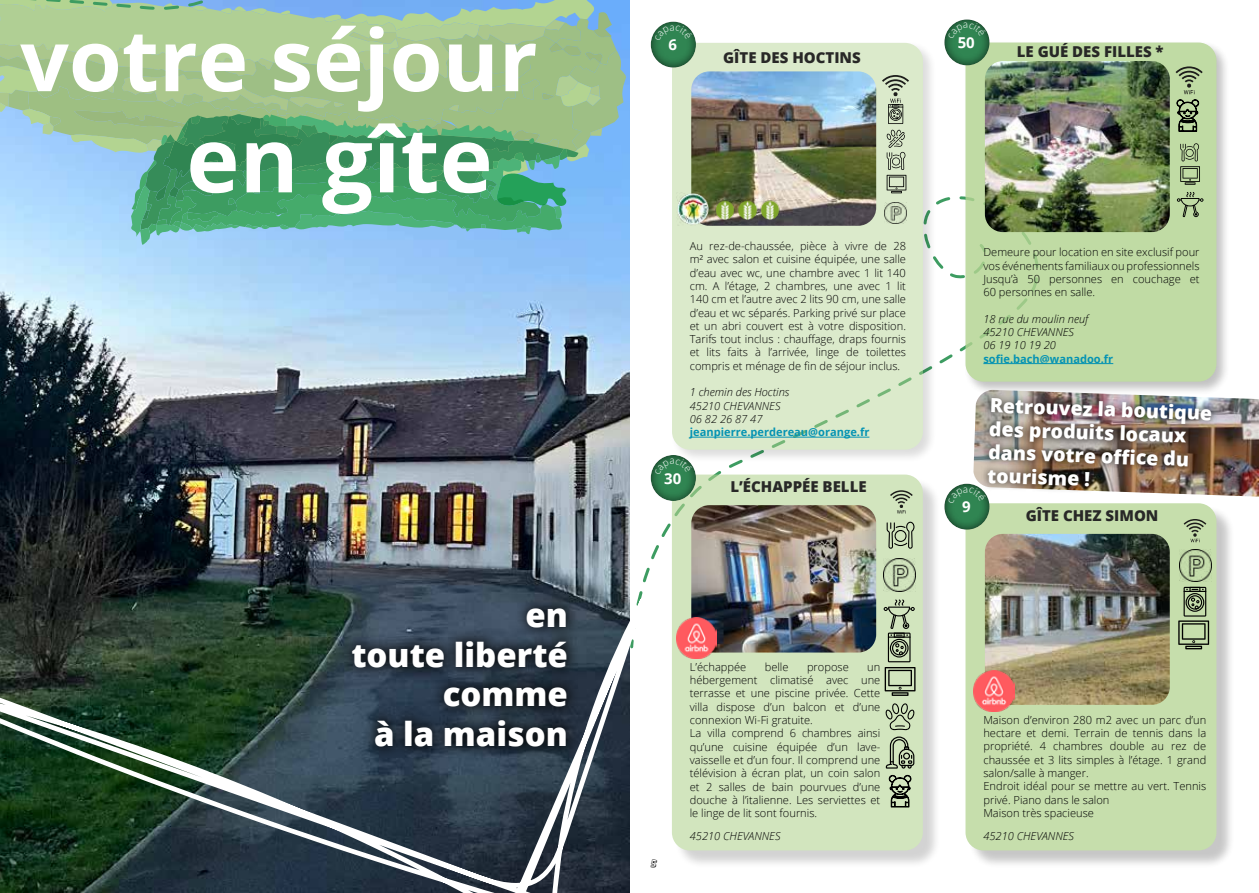
<style>
.page{position:relative;width:1259px;height:893px;background:#fff}
.page>*{position:absolute;margin:0;border:0;box-sizing:border-box;transform-origin:0 0}
.t1{font:700 90px "Open Sans";color:#fff}
.t2{font:700 85.5px "Open Sans";color:#fff}
.t3{font:800 33px/39.6px "Open Sans";color:#fff;text-align:right}
.t4{font:800 19.5px/23.4px "Open Sans";color:#fff}
.t5{font:800 15px "Open Sans";color:#282827}
.t6{font:700 15px "Open Sans";color:#fff}
.t7{font:300 11.1px/13.4px "Open Sans";color:#000;text-align:justify}
.t8{font:italic 300 11.1px/13.4px "Open Sans";color:#000}
.t9{font:700 11.1px "Open Sans";color:#0493b3}
.t10{font:11.1px "Action Jackson";color:#000}
</style>
<div class="page">
<svg style="left:629px;top:195px;width:334px;height:394px"></svg>
<div style="left:963px;top:40px;width:267px;height:356px;background:#000;opacity:.3"></div>
<div style="left:965px;top:43px;width:251px;height:339px;background:#c0dba4;border-radius:18px"></div>
<img style="left:0;top:0;width:629px;height:589px">
<img style="left:985px;top:61px;width:184px;height:171px">
<hr style="left:983px;top:363px;width:130px;height:1px;background:#0493b3">
<svg style="left:1180px;top:143px;width:20px;height:42px"></svg>
<svg style="left:0;top:589px;width:634px;height:304px;background:#364946"></svg>
<svg style="left:0;top:0;width:626px;height:245px;background:#84ba9a"></svg>
<div style="left:670px;top:41px;width:267px;height:423px;background:#000;opacity:.3"></div>
<div style="left:672px;top:43px;width:251px;height:407px;background:#dbeacb;border-radius:18px"></div>
<img style="left:691px;top:71px;width:185px;height:155px">
<hr style="left:690px;top:437px;width:179px;height:1px;background:#0493b3">
<img style="left:676px;top:193px;width:33px;height:33px">
<img style="left:708px;top:198px;width:22px;height:25px">
<img style="left:730px;top:198px;width:22px;height:25px">
<img style="left:752px;top:198px;width:32px;height:25px">
<svg style="left:886px;top:130px;width:20px;height:63px"></svg>
<img style="left:884px;top:202px;width:22px;height:22px">
<svg style="left:882px;top:75px;width:27px;height:49px"></svg>
<div style="left:648px;top:20px;width:48px;height:48px;background:#000;opacity:.75"></div>
<div style="left:942px;top:18px;width:48px;height:48px;background:#000;opacity:.75"></div>
<svg style="left:1175px;top:66px;width:27px;height:66px"></svg>
<svg style="left:1176px;top:192px;width:27px;height:25px"></svg>
<div style="left:674px;top:477px;width:267px;height:392px;background:#000;opacity:.3"></div>
<div style="left:672px;top:475px;width:251px;height:375px;background:#d2e5be;border-radius:18px"></div>
<img style="left:716px;top:505px;width:160px;height:147px">
<div style="left:648px;top:453px;width:48px;height:48px;background:#000;opacity:.75"></div>
<svg style="left:890px;top:490px;width:22px;height:24px"></svg>
<img style="left:883px;top:559px;width:33px;height:32px">
<svg style="left:886px;top:522px;width:28px;height:27px"></svg>
<img style="left:676px;top:632px;width:40px;height:27px">
<hr style="left:891px;top:692px;width:17px;height:4px;background:#11120f">
<svg style="left:883px;top:599px;width:32px;height:96px"></svg>
<svg style="left:886px;top:736px;width:28px;height:33px"></svg>
<svg style="left:885px;top:703px;width:30px;height:27px"></svg>
<svg style="left:888px;top:775px;width:23px;height:33px"></svg>
<div style="left:967px;top:505px;width:268px;height:364px;background:#000;opacity:.3"></div>
<div style="left:965px;top:503px;width:251px;height:347px;background:#c6deac;border-radius:18px"></div>
<img style="left:985px;top:534px;width:184px;height:171px">
<div style="left:942px;top:482px;width:48px;height:48px;background:#000;opacity:.75"></div>
<svg style="left:1183px;top:519px;width:23px;height:23px"></svg>
<img style="left:1179px;top:549px;width:32px;height:33px">
<img style="left:973px;top:671px;width:41px;height:41px">
<hr style="left:1185px;top:646px;width:17px;height:3px;background:#000">
<svg style="left:1178px;top:587px;width:31px;height:61px"></svg>
<div style="left:339px;top:595px;width:241px;height:165px;background:#000;opacity:.75"></div>
<svg style="left:654px;top:25px;width:38px;height:16px"></svg>
<svg style="left:948px;top:23px;width:38px;height:16px"></svg>
<svg style="left:630px;top:458px;width:99px;height:174px"></svg>
<img style="left:948px;top:389px;width:311px;height:114px">
<h2 class="t2" style="left:20px;top:0;width:519px">votre séjour</h2>
<h1 class="t1" style="left:186px;top:96px;width:308px">en gîte</h1>
<h3 class="t3" style="left:351px;top:593px;width:218px">en<br>toute liberté comme<br>à la maison</h3>
<h3 class="t6" style="left:668px;top:34px;width:10px">6</h3>
<h3 class="t6" style="left:957px;top:32px;width:19px">50</h3>
<h3 class="t5" style="left:723px;top:47px;width:139px">GÎTE DES HOCTINS</h3>
<h3 class="t5" style="left:1016px;top:40px;width:148px">LE GUÉ DES FILLES *</h3>
<p class="t7" style="left:690px;top:239px;width:218px">Au rez-de-chaussée, pièce à vivre de 28 m² avec salon et cuisine équipée, une salle d’eau avec wc, une chambre avec 1 lit 140 cm. A l’étage, 2 chambres, une avec 1 lit 140 cm et l’autre avec 2 lits 90 cm, une salle d’eau et wc séparés. Parking privé sur place et un abri couvert est à votre disposition.<br>Tarifs tout inclus : chauffage, draps fournis et lits faits à l’arrivée, linge de toilettes compris et ménage de fin de séjour inclus.</p>
<p class="t8" style="left:690px;top:385px;width:101px">1 chemin des Hoctins<br>45210 CHEVANNES<br>06 82 26 87 47</p>
<p class="t9" style="left:690px;top:424px;width:181px">jeanpierre.perdereau@orange.fr</p>
<h3 class="t6" style="left:664px;top:468px;width:19px">30</h3>
<h3 class="t5" style="left:730px;top:475px;width:138px">L’ÉCHAPPÉE BELLE</h3>
<p class="t10" style="left:650px;top:858px;width:8px">5</p>
<p class="t7" style="left:690px;top:660px;width:58px">L’échappée</p>
<p class="t7" style="left:764px;top:660px;width:25px">belle</p>
<p class="t7" style="left:807px;top:660px;width:43px">propose</p>
<p class="t7" style="left:690px;top:660px;width:192px;text-align:left;text-indent:177px">un hébergement climatisé avec une terrasse et une piscine privée. Cette villa dispose d’un balcon et d’une connexion Wi-Fi gratuite.<br>La villa comprend 6 chambres ainsi qu’une cuisine équipée d’un lave&shy;vaisselle et d’un four. Il comprend une télévision à écran plat, un coin salon et 2 salles de bain pourvues d’une douche à l’italienne. Les serviettes et le linge de lit sont fournis.</p>
<p class="t8" style="left:690px;top:829px;width:92px">45210 CHEVANNES</p>
<p class="t7" style="left:983px;top:245px;width:218px">Demeure pour location en site exclusif pour vos événements familiaux ou professionnels Jusqu’à 50 personnes en couchage et 60 personnes en salle.</p>
<p class="t8" style="left:983px;top:312px;width:106px">18 rue du moulin neuf<br>45210 CHEVANNES<br>06 19 10 19 20</p>
<p class="t9" style="left:983px;top:351px;width:131px">sofie.bach@wanadoo.fr</p>
<h3 class="t6" style="left:962px;top:496px;width:10px">9</h3>
<h3 class="t4" style="left:990px;top:393px;width:224px;rotate:2deg">Retrouvez la boutique des produits locaux dans votre offi ce du tourisme !</h3>
<h3 class="t5" style="left:1025px;top:504px;width:134px">GÎTE CHEZ SIMON</h3>
<p class="t7" style="left:983px;top:713px;width:224px;text-align:left">Maison d’environ 280 m2 avec un parc d’un hectare et demi. Terrain de tennis dans la propriété. 4 chambres double au rez de chaussée et 3 lits simples à l’étage. 1 grand salon/salle à manger.<br>Endroit idéal pour se mettre au vert. Tennis privé. Piano dans le salon<br>Maison très spacieuse</p>
<p class="t8" style="left:983px;top:829px;width:92px">45210 CHEVANNES</p>
</div>
